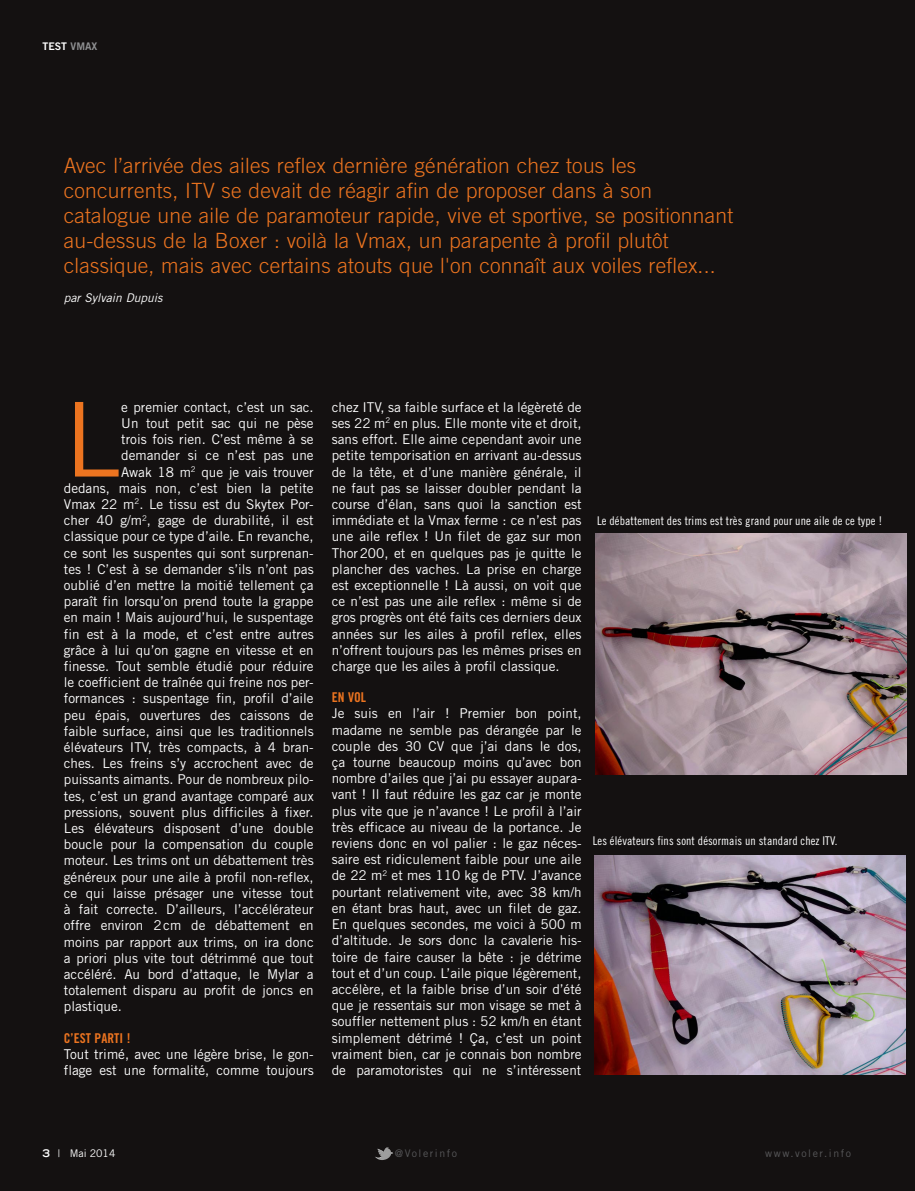
<style>
.page{position:relative;width:915px;height:1191px;background:#fff}
.page>*{position:absolute;margin:0;border:0;box-sizing:border-box;transform-origin:0 0}
.t1{font:103.2px "Trade Gothic LT Std";color:#ec7420}
.t2{font:300 21px/25.2px "Trade Gothic LT Std";letter-spacing:.01em;color:#ec7420}
.t3{font:13.5px/16.2px "Trade Gothic LT Std";color:#fff;text-align:justify}
.t4{font:13.5px "Trade Gothic LT Std Bd Cn 20";letter-spacing:.005em;color:#ec7420}
.t5{font:12px "Trade Gothic LT Std Cn 18";letter-spacing:.01em;color:#fff}
.t6{font:italic 12px "Trade Gothic LT Std";color:#fff}
.t7{font:10.5px "Trade Gothic LT Std";letter-spacing:.15em;color:#58585a}
.t8{font:10.5px "Trade Gothic LT Std";color:#fff}
.t9{font:10.5px "Trade Gothic LT Std Bd 2";color:#fff}
.s1{color:#8f9092}
.s2{font-weight:700;font-stretch:expanded}
</style>
<div class="page">
<div style="left:0;top:0;width:914px;height:1191px;background:#141111"></div>
<img style="left:375px;top:1147px;width:18px;height:13px">
<img style="left:594px;top:855px;width:311px;height:219px">
<img style="left:595px;top:534px;width:311px;height:240px">
<p class="t9" style="left:43px;top:40px;width:56px">TEST <span class="s1">VMAX</span></p>
<p class="t2" style="left:64px;top:152px;width:670px">Avec l’arrivée des ailes reflex dernière génération chez tous les concurrents, I TV se devait de réagir afin de proposer dans à son catalogue une aile de paramoteur rapide, vive et sportive, se positionnant au-dessus de la Boxer : voilà la Vmax, un parapente à profil plutôt classique, mais avec certains atouts que l'on connaît aux voiles reflex...</p>
<p class="t6" style="left:64px;top:291px;width:100px">par Sylvain Dupuis</p>
<h1 class="t1" style="left:64px;top:377px;width:59px">L</h1>
<p class="t3" style="left:121px;top:398px;width:194px">e premier contact, c’est un sac.</p>
<p class="t3" style="left:121px;top:415px;width:194px">Un tout petit sac qui ne pèse</p>
<p class="t3" style="left:121px;top:431px;width:194px">trois fois rien. C’est même à se</p>
<p class="t3" style="left:121px;top:447px;width:194px">demander si ce n’est pas une</p>
<p class="t3" style="left:121px;top:463px;width:194px">Awak 18 m<sup>2</sup> que je vais trouver</p>
<p class="t3" style="left:64px;top:479px;width:251px">dedans, mais non, c’est bien la petite</p>
<p class="t3" style="left:64px;top:496px;width:251px">Vmax 22 m<sup>2</sup>. Le tissu est du Skytex Por-</p>
<p class="t3" style="left:64px;top:512px;width:251px">cher 40 g/m<sup>2</sup>, gage de durabilité, il est</p>
<p class="t3" style="left:64px;top:528px;width:251px">classique pour ce type d’aile. En revanche,</p>
<p class="t3" style="left:64px;top:544px;width:251px">ce sont les suspentes qui sont surprenan-</p>
<p class="t3" style="left:64px;top:560px;width:251px">tes ! C’est à se demander s’ils n’ont pas</p>
<p class="t3" style="left:64px;top:577px;width:251px">oublié d’en mettre la moitié tellement ça</p>
<p class="t3" style="left:64px;top:593px;width:251px">paraît fin lorsqu’on prend toute la grappe</p>
<p class="t3" style="left:64px;top:609px;width:251px">en main ! Mais aujourd’hui, le suspentage</p>
<p class="t3" style="left:64px;top:625px;width:251px">fin est à la mode, et c’est entre autres</p>
<p class="t3" style="left:64px;top:641px;width:251px">grâce à lui qu’on gagne en vitesse et en</p>
<p class="t3" style="left:64px;top:658px;width:251px">finesse. Tout semble étudié pour réduire</p>
<p class="t3" style="left:64px;top:674px;width:251px">le coefficient de traînée qui freine nos per-</p>
<p class="t3" style="left:64px;top:690px;width:251px">formances : suspentage fin, profil d’aile</p>
<p class="t3" style="left:64px;top:706px;width:251px">peu épais, ouvertures des caissons de</p>
<p class="t3" style="left:64px;top:722px;width:251px">faible surface, ainsi que les traditionnels</p>
<p class="t3" style="left:64px;top:739px;width:251px">élévateurs ITV, très compacts, à 4 bran-</p>
<p class="t3" style="left:64px;top:755px;width:251px">ches. Les freins s’y accrochent avec de</p>
<p class="t3" style="left:64px;top:771px;width:251px">puissants aimants. Pour de nombreux pilo-</p>
<p class="t3" style="left:64px;top:787px;width:251px">tes, c’est un grand avantage comparé aux</p>
<p class="t3" style="left:64px;top:803px;width:251px">pressions, souvent plus difficiles à fixer.</p>
<p class="t3" style="left:64px;top:820px;width:251px">Les élévateurs disposent d’une double</p>
<p class="t3" style="left:64px;top:836px;width:251px">boucle pour la compensation du couple</p>
<p class="t3" style="left:64px;top:852px;width:251px">moteur. Les trims ont un débattement très</p>
<p class="t3" style="left:64px;top:868px;width:251px">généreux pour une aile à profil non-reflex,</p>
<p class="t3" style="left:64px;top:884px;width:251px">ce qui laisse présager une vitesse tout</p>
<p class="t3" style="left:64px;top:901px;width:251px">à fait correcte. D’ailleurs, l’accélérateur</p>
<p class="t3" style="left:64px;top:917px;width:251px">offre environ 2cm de débattement en</p>
<p class="t3" style="left:64px;top:933px;width:251px">moins par rapport aux trims, on ira donc</p>
<p class="t3" style="left:64px;top:949px;width:251px">a priori plus vite tout détrimmé que tout</p>
<p class="t3" style="left:64px;top:965px;width:251px">accéléré. Au bord d’attaque, le Mylar a</p>
<p class="t3" style="left:64px;top:982px;width:251px">totalement disparu au profit de joncs en</p>
<p class="t3" style="left:64px;top:998px;width:60px">plastique.</p>
<p class="t4" style="left:64px;top:1029px;width:68px">C’EST PARTI !</p>
<p class="t3" style="left:64px;top:1045px;width:251px">Tout trimé, avec une légère brise, le gon&shy;flage est une formalité, comme toujours</p>
<p class="t3" style="left:331px;top:398px;width:251px">chez ITV, sa faible surface et la légèreté de ses 22 m<sup>2</sup> en plus. Elle monte vite et droit, sans effort. Elle aime cependant avoir une petite temporisation en arrivant au-dessus de la tête, et d’une manière générale, il ne faut pas se laisser doubler pendant la course d’élan, sans quoi la sanction est immédiate et la Vmax ferme : ce n’est pas une aile reflex ! Un filet de gaz sur mon Thor200, et en quelques pas je quitte le plancher des vaches. La prise en charge est exceptionnelle ! Là aussi, on voit que ce n’est pas une aile reflex : même si de gros progrès ont été faits ces derniers deux années sur les ailes à profil reflex, elles n’offrent toujours pas les mêmes prises en charge que les ailes à profil classique.</p>
<p class="t4" style="left:331px;top:689px;width:36px">EN VOL</p>
<p class="t3" style="left:331px;top:705px;width:251px">Je suis en l’air ! Premier bon point, madame ne semble pas dérangée par le couple des 30 CV que j’ai dans le dos, ça tourne beaucoup moins qu’avec bon nombre d’ailes que j’ai pu essayer aupara&shy;vant ! Il faut réduire les gaz car je monte plus vite que je n’avance ! Le profil à l’air très efficace au niveau de la portance. Je reviens donc en vol palier : le gaz néces&shy;saire est ridiculement faible pour une aile de 22 m<sup>2</sup> et mes 110 kg de PTV. J’avance pourtant relativement vite, avec 38 km/h en étant bras haut, avec un filet de gaz.<br>En quelques secondes, me voici à 500 m d’altitude. Je sors donc la cavalerie his&shy;toire de faire causer la bête : je détrime tout et d’un coup. L’aile pique légèrement, accélère, et la faible brise d’un soir d’été que je ressentais sur mon visage se met à souffler nettement plus : 52 km/h en étant simplement détrimé ! Ça, c’est un point vraiment bien, car je connais bon nombre de paramotoristes qui ne s’intéressent</p>
<p class="t5" style="left:597px;top:514px;width:287px">Le débattement des trims est très grand pour une aile de ce type !</p>
<p class="t5" style="left:592px;top:834px;width:246px">Les élévateurs fins sont désormais un standard chez ITV.</p>
<p class="t8" style="left:43px;top:1146px;width:74px"><span class="s2">3</span> | Mai 2014</p>
<p class="t7" style="left:765px;top:1146px;width:87px">www.voler.info</p>
<p class="t7" style="left:394px;top:1146px;width:64px">@Volerinfo</p>
</div>
